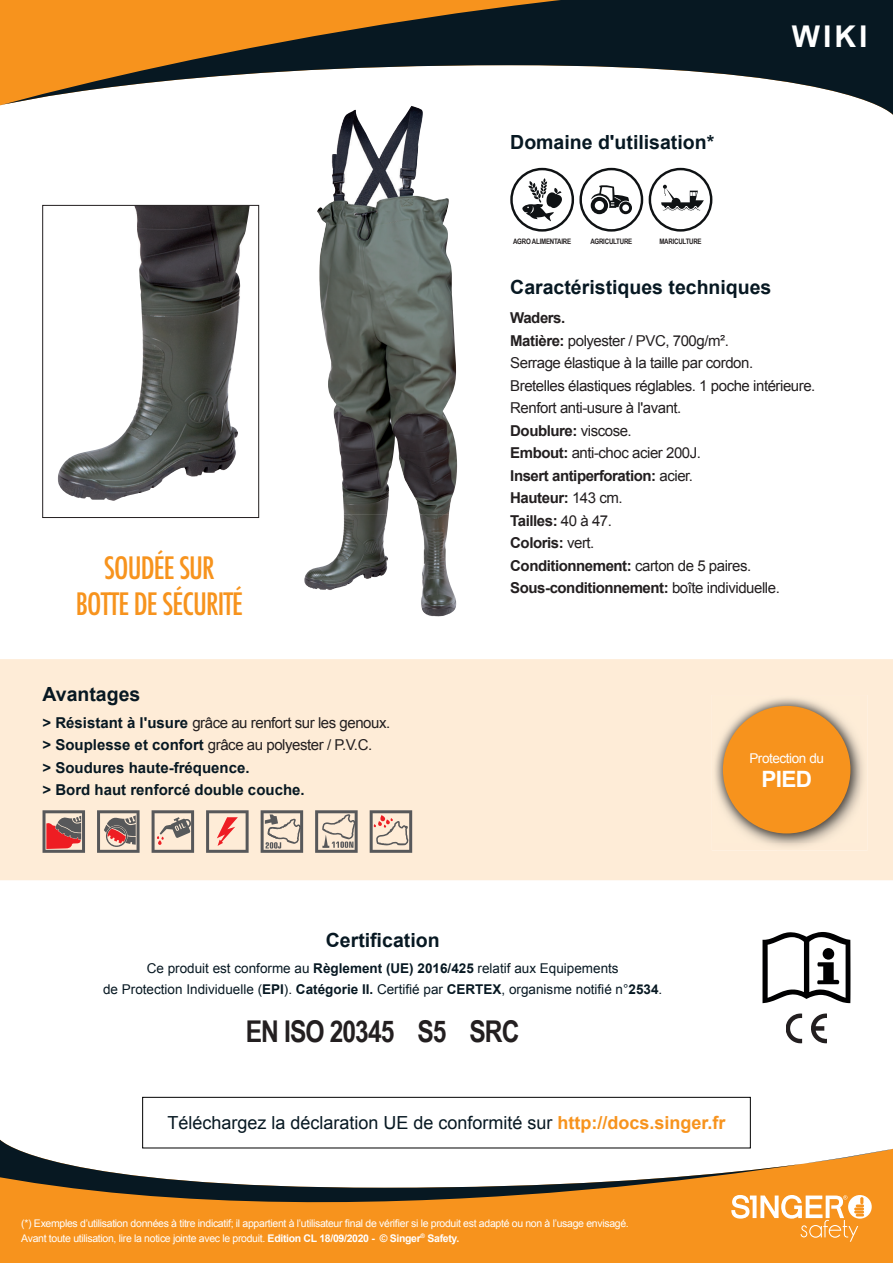
<style>
.page{position:relative;width:893px;height:1263px;background:#fff}
.page>*{position:absolute;margin:0;border:0;box-sizing:border-box;transform-origin:0 0}
.t1{font:500 condensed 30px/36px "Futura";letter-spacing:-.03em;color:#f7931d;text-align:center}
.t2{font:700 30px "Arial Narrow";letter-spacing:-.03em;color:#231f20}
.t3{font:700 30px "Arial";color:#fff}
.t4{font:700 22.5px "Arial";color:#fff}
.t5{font:700 19.5px "Arial";color:#071822}
.t6{font:18px "Arial";color:#071822}
.t7{font:15px/22.5px "Arial";letter-spacing:-.03em;color:#231f20}
.t8{font:700 15px/22.5px "Arial";color:#071822}
.t9{font:13.5px/21px "Arial";color:#071822;text-align:center}
.t10{font:13.5px "Arial";letter-spacing:-.03em;color:#fff}
.t11{font:10.5px/15px "Arial";letter-spacing:-.03em;color:#fff}
.t12{font:700 7.5px "Arial Narrow";letter-spacing:-.03em;color:#231f20}
.s1{font-weight:400;color:#231f20}
.s2{font-weight:700}
.s3{font-weight:700;color:#f7931d}
</style>
<div class="page">
<svg style="left:0;top:0;width:893px;height:115px"></svg>
<div style="left:0;top:659px;width:893px;height:221px;background:#feecd7"></div>
<div style="left:0;top:1250px;width:893px;height:13px;background:#f7931d"></div>
<svg style="left:0;top:1140px;width:893px;height:110px;fill:#f7931d"></svg>
<div style="left:142px;top:1097px;width:608px;height:51px;border:1px solid #000"></div>
<svg style="left:43px;top:810px;width:42px;height:43px;background:#ab6e6b"></svg>
<svg style="left:97px;top:810px;width:43px;height:43px;background:#a58e87"></svg>
<svg style="left:152px;top:810px;width:42px;height:43px;background:#b9ada1"></svg>
<svg style="left:206px;top:810px;width:43px;height:43px;background:#d1aea2"></svg>
<svg style="left:261px;top:810px;width:42px;height:43px;background:#b8aea2"></svg>
<svg style="left:315px;top:810px;width:43px;height:43px;background:#bbb0a4"></svg>
<svg style="left:370px;top:810px;width:42px;height:43px;background:#c5b3a6"></svg>
<svg style="left:731px;top:1195px;width:141px;height:47px"></svg>
<img style="left:712px;top:695px;width:155px;height:155px">
<img style="left:713px;top:696px;width:147px;height:147px">
<div style="left:723px;top:706px;width:127px;height:127px;background:#f7931d;border-radius:50%"></div>
<svg style="left:522px;top:178px;width:40px;height:43px"></svg>
<div style="left:510px;top:168px;width:64px;height:64px;border:2px solid #0f1214;border-radius:50%"></div>
<svg style="left:591px;top:185px;width:41px;height:29px"></svg>
<div style="left:579px;top:168px;width:64px;height:64px;border:2px solid #0f1214;border-radius:50%"></div>
<svg style="left:661px;top:185px;width:43px;height:26px"></svg>
<div style="left:649px;top:168px;width:63px;height:64px;border:2px solid #0f1214;border-radius:50%"></div>
<svg style="left:762px;top:932px;width:88px;height:71px"></svg>
<div style="left:823px;top:948px;width:11px;height:12px;background:#000001;border-radius:50%"></div>
<svg style="left:811px;top:1013px;width:16px;height:30px"></svg>
<svg style="left:786px;top:1013px;width:16px;height:30px"></svg>
<img style="left:317px;top:106px;width:136px;height:204px">
<img style="left:321px;top:310px;width:136px;height:204px">
<img style="left:304px;top:514px;width:152px;height:103px">
<img style="left:58px;top:207px;width:192px;height:294px">
<div style="left:43px;top:205px;width:216px;height:313px;border:1px solid #231f20"></div>
<h1 class="t1" style="left:76px;top:550px;width:169px">SOUDÉE SUR<br>BOTTE DE SÉCURITÉ</h1>
<h3 class="t5" style="left:43px;top:681px;width:99px">Avantages</h3>
<p class="t8" style="left:43px;top:711px;width:349px">&gt; Résistant à l'usure <span class="s1">grâce au renfort sur les genoux. </span>&gt; Souplesse et confort <span class="s1">grâce au polyester / P.V.C.<br></span>&gt; Soudures haute-fréquence.<br>&gt; Bord haut renforcé double couche.</p>
<h3 class="t5" style="left:510px;top:130px;width:206px">Domaine d'utilisation*</h3>
<h1 class="t3" style="left:792px;top:17px;width:77px">WIKI</h1>
<p class="t12" style="left:513px;top:236px;width:60px">AGRO ALIMENTAIRE</p>
<p class="t12" style="left:590px;top:236px;width:44px">AGRICULTURE</p>
<p class="t12" style="left:659px;top:236px;width:44px">MARICULTURE</p>
<h3 class="t5" style="left:510px;top:274px;width:263px">Caractéristiques techniques</h3>
<p class="t7" style="left:510px;top:307px;width:307px"><span class="s2">Waders.<br>Matière:</span> polyester / PVC, 700g/m².<br>Serrage élastique à la taille par cordon.<br>Bretelles élastiques réglables. 1 poche intérieure.<br>Renfort anti-usure à l'avant.<br><span class="s2">Doublure:</span> viscose.<br><span class="s2">Embout:</span> anti-choc acier 200J.<br><span class="s2">Insert antiperforation:</span> acier.<br><span class="s2">Hauteur:</span> 143 cm.<br><span class="s2">Tailles:</span> 40 à 47.<br><span class="s2">Coloris:</span> vert.<br><span class="s2">Conditionnement:</span> carton de 5 paires.<br><span class="s2">Sous-conditionnement:</span> boîte individuelle.</p>
<p class="t10" style="left:749px;top:749px;width:76px">Protection du</p>
<h2 class="t4" style="left:761px;top:764px;width:52px">PIED</h2>
<h3 class="t5" style="left:326px;top:928px;width:115px">Certification</h3>
<p class="t9" style="left:103px;top:957px;width:561px">Ce produit est conforme au <span class="s2">Règlement (UE) 2016/425</span> relatif aux Equipements<br>de Protection Individuelle (<span class="s2">EPI</span>). <span class="s2">Catégorie II.</span> Certifié par <span class="s2">CERTEX</span>, organisme notifié n°<span class="s2">2534</span>.</p>
<h1 class="t2" style="left:246px;top:1009px;width:275px">EN ISO 20345 S5 SRC</h1>
<p class="t6" style="left:167px;top:1111px;width:560px">Téléchargez la déclaration UE de conformité sur <span class="s3">http://docs.singer.fr</span></p>
<p class="t11" style="left:21px;top:1215px;width:609px">(*) Exemples d’utilisation données à titre indicatif; il appartient à l’utilisateur final de vérifier si le produit est adapté ou non à l’usage envisagé.<br>Avant toute utilisation, lire la notice jointe avec le produit. <span class="s2">Edition CL 18/09/2020 - © Singer</span><sup>®</sup> <span class="s2">Safety.</span></p>
</div>
